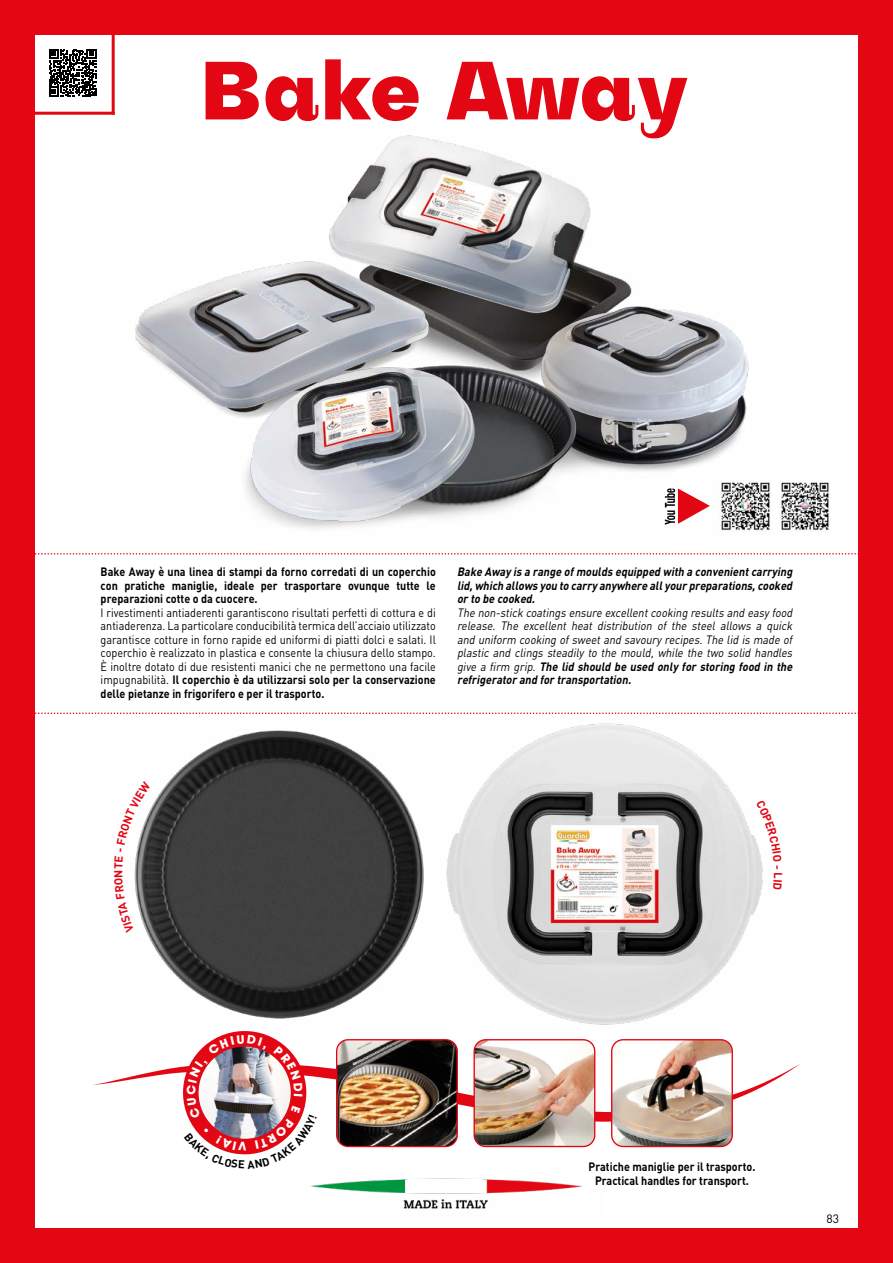
<style>
.page{position:relative;width:893px;height:1263px;background:#fff}
.page>*{position:absolute;margin:0;border:0;box-sizing:border-box;transform-origin:0 0}
.t1{font:12px/13.5px "DIN";color:#000;text-align:justify;scale:.9 1}
.t2{font:italic 12px/13.5px "DIN";color:#000;text-align:justify;scale:.9 1}
.t3{font:700 12px/13.5px "DIN";color:#000;text-align:justify;scale:.9 1}
.t4{font:italic 700 12px/13.5px "DIN";color:#000;text-align:justify;scale:.9 1}
.t5{font:12px "DIN";color:#000}
.s1{font-weight:700}
</style>
<div class="page">
<div style="left:0;top:0;width:34px;height:1263px;background:#e30613"></div>
<div style="left:17px;top:1229px;width:876px;height:34px;background:#e30613"></div>
<div style="left:17px;top:0;width:876px;height:34px;background:#e30613"></div>
<div style="left:859px;top:0;width:34px;height:1263px;background:#e30613"></div>
<svg style="left:34px;top:553px;width:825px;height:1px"></svg>
<svg style="left:34px;top:712px;width:825px;height:2px"></svg>
<svg style="left:206px;top:62px;width:53px;height:57px"></svg>
<svg style="left:266px;top:76px;width:52px;height:45px"></svg>
<svg style="left:325px;top:59px;width:94px;height:62px"></svg>
<svg style="left:447px;top:62px;width:240px;height:63px"></svg>
<hr style="left:26px;top:112px;width:89px;height:3px;background:#e30613">
<hr style="left:112px;top:20px;width:3px;height:95px;background:#e30613">
<svg style="left:49px;top:49px;width:48px;height:48px"></svg>
<img style="left:446px;top:723px;width:316px;height:301px">
<img style="left:124px;top:712px;width:309px;height:307px">
<img style="left:311px;top:1178px;width:271px;height:31px">
<img style="left:781px;top:482px;width:48px;height:49px">
<img style="left:135px;top:125px;width:635px;height:407px">
<svg style="left:124px;top:781px;width:27px;height:152px"></svg>
<svg style="left:756px;top:800px;width:7px;height:90px"></svg>
<img style="left:93px;top:1024px;width:707px;height:131px">
<p class="t3" style="left:101px;top:564px;width:374px">Bake Away è una linea di stampi da forno corredati di un coperchio con pratiche maniglie, ideale per trasportare ovunque tutte le preparazioni cotte o da cuocere.</p>
<p class="t1" style="left:101px;top:605px;width:374px">I rivestimenti antiaderenti garantiscono risultati perfetti di cottura e di antiaderenza. La particolare conducibilità termica dell’acciaio utilizzato garantisce cotture in forno rapide ed uniformi di piatti dolci e salati. Il coperchio è realizzato in plastica e consente la chiusura dello stampo.<br>È inoltre dotato di due resistenti manici che ne permettono una facile impugnabilità. <span class="s1">Il coperchio è da utilizzarsi solo per la conservazione delle pietanze in frigorifero e per il trasporto.</span></p>
<p class="t4" style="left:457px;top:564px;width:377px">Bake Away is a range ofmoulds equipped with a convenientcarrying lid,which allows you to carry anywhere allyour preparations,cooked or to be cooked.</p>
<p class="t2" style="left:457px;top:605px;width:377px">The non-stick coatings ensure excellentcooking results and easy food release. The excellent heat distribution of the steel allows a quick and uniform cooking of sweet and savoury recipes. The lid is made of plastic and clings steadily to the mould, while the two solid handles give a firm grip. <span class="s1">The lid should be used only for storing food in the refrigerator and for transportation.</span></p>
<p class="t3" style="left:589px;top:1159px;width:187px;text-align:center">Pratiche maniglie per il trasporto.<br>Practical handles for transport.</p>
<p class="t5" style="left:826px;top:1211px;width:14px">83</p>
</div>
